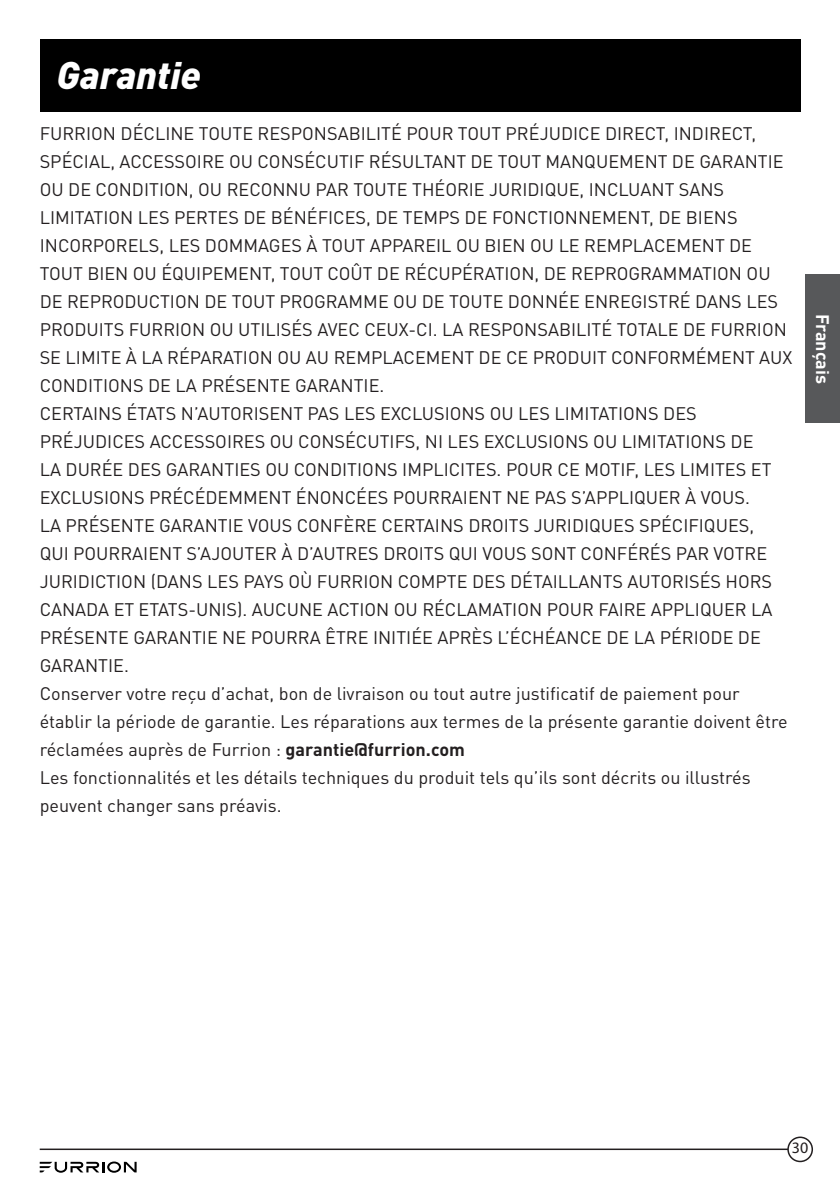
<style>
.page{position:relative;width:840px;height:1191px;background:#fff}
.page>*{position:absolute;margin:0;border:0;box-sizing:border-box;transform-origin:0 0}
.t1{font:italic 900 38px "DIN";color:#fff}
.t2{font:18px/28px "DIN Pro";color:#231f20}
.t3{font:700 18px "DIN Pro";color:#fff}
.t4{font:16px "Myriad Pro";color:#231f20}
.s1{font-weight:700}
</style>
<div class="page">
<hr style="left:40px;top:1148px;width:759px;height:2px;background:#231f20">
<svg style="left:40px;top:1161px;width:96px;height:11px"></svg>
<div style="left:787px;top:1137px;width:24px;height:24px;background:#fff;border-radius:50%"></div>
<div style="left:786px;top:1136px;width:26px;height:26px;border:2px solid #231f20;border-radius:50%"></div>
<div style="left:805px;top:275px;width:34px;height:148px;background:#57585a"></div>
<div style="left:40px;top:40px;width:759px;height:72px;background:#000"></div>
<h1 class="t1" style="left:57px;top:51px;width:146px">Garantie</h1>
<p class="t2" style="left:40px;top:118px;width:753px">FURRION DÉCLINE TOUTE RESPONSABILITÉ POUR TOUT PRÉJUDICE DIRECT, INDIRECT, SPÉCIAL, ACCESSOIRE OU CONSÉCUTIF RÉSULTANT DE TOUT MANQUEMENT DE GARANTIE OU DE CONDITION, OU RECONNU PAR TOUTE THÉORIE JURIDIQUE, INCLUANT SANS LIMITATION LES PERTES DE BÉNÉFICES, DE TEMPS DE FONCTIONNEMENT, DE BIENS INCORPORELS, LES DOMMAGES À TOUT APPAREIL OU BIEN OU LE REMPLACEMENT DE TOUT BIEN OU ÉQUIPEMENT, TOUT COÛT DE RÉCUPÉRATION, DE REPROGRAMMATION OU DE REPRODUCTION DE TOUT PROGRAMME OU DE TOUTE DONNÉE ENREGISTRÉ DANS LES PRODUITS FURRION OU UTILISÉS AVEC CEUX-CI. LA RESPONSABILITÉ TOTALE DE FURRION SE LIMITE À LA RÉPARATION OU AU REMPLACEMENT DE CE PRODUIT CONFORMÉMENT AUX CONDITIONS DE LA PRÉSENTE GARANTIE.<br>CERTAINS ÉTATS N’AUTORISENT PAS LES EXCLUSIONS OU LES LIMITATIONS DES PRÉJUDICES ACCESSOIRES OU CONSÉCUTIFS, NI LES EXCLUSIONS OU LIMITATIONS DE<br>LA DURÉE DES GARANTIES OU CONDITIONS IMPLICITES. POUR CE MOTIF, LES LIMITES ET EXCLUSIONS PRÉCÉDEMMENT ÉNONCÉES POURRAIENT NE PAS S’APPLIQUER À VOUS.<br>LA PRÉSENTE GARANTIE VOUS CONFÈRE CERTAINS DROITS JURIDIQUES SPÉCIFIQUES,<br>QUI POURRAIENT S’AJOUTER À D’AUTRES DROITS QUI VOUS SONT CONFÉRÉS PAR VOTRE JURIDICTION (DANS LES PAYS OÙ FURRION COMPTE DES DÉTAILLANTS AUTORISÉS HORS CANADA ET ETATS-UNIS). AUCUNE ACTION OU RÉCLAMATION POUR FAIRE APPLIQUER LA PRÉSENTE GARANTIE NE POURRA ÊTRE INITIÉE APRÈS L’ÉCHÉANCE DE LA PÉRIODE DE GARANTIE.<br>Conserver votre reçu d’achat, bon de livraison ou tout autre justificatif de paiement pour établir la période de garantie. Les réparations aux termes de la présente garantie doivent être réclamées auprès de Furrion : <span class="s1">garantie@furrion.com<br></span>Les fonctionnalités et les détails techniques du produit tels qu’ils sont décrits ou illustrés peuvent changer sans préavis.</p>
<p class="t3" style="left:834px;top:314px;width:72px;rotate:90deg">Français</p>
<p class="t4" style="left:791px;top:1139px;width:18px">30</p>
</div>
